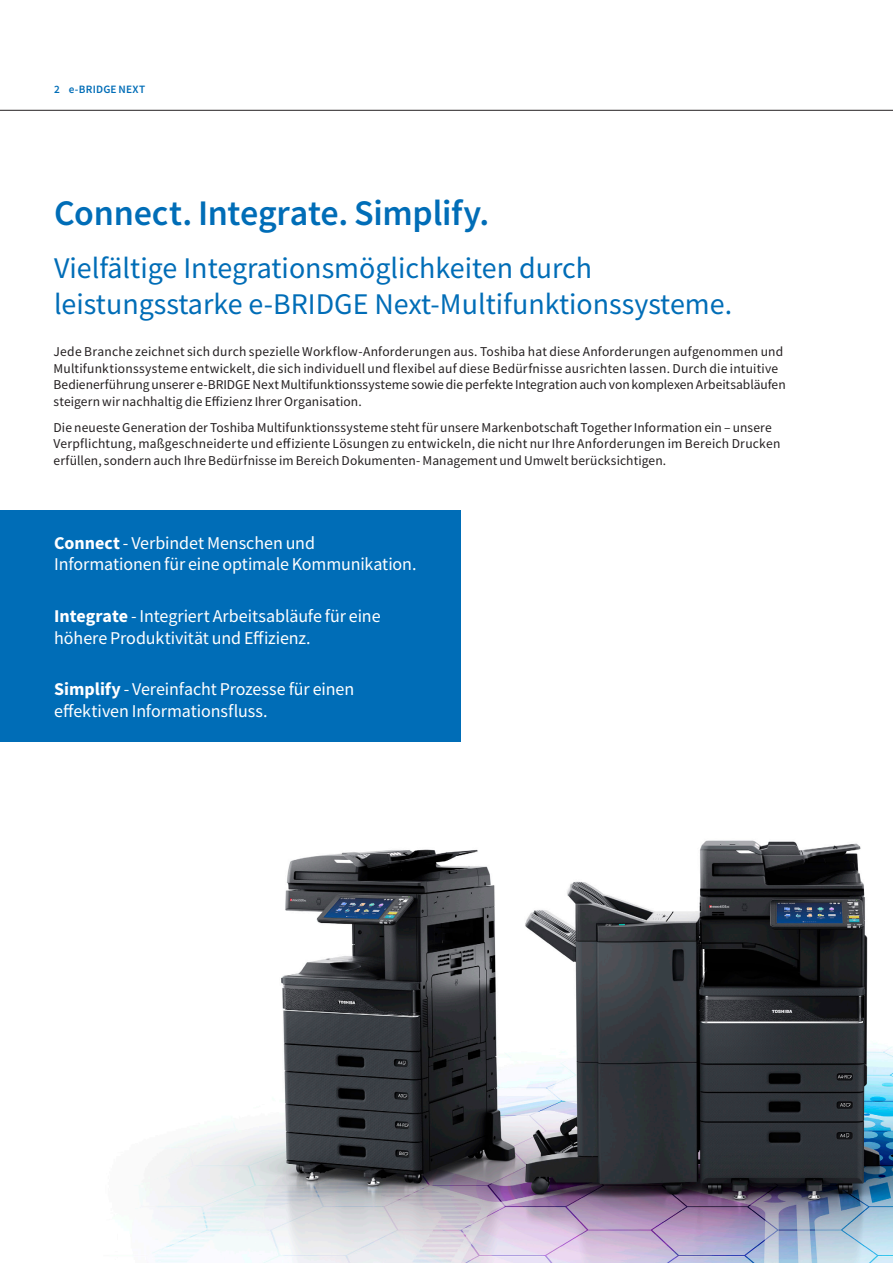
<style>
.page{position:relative;width:893px;height:1263px;background:#fff}
.page>*{position:absolute;margin:0;border:0;box-sizing:border-box;transform-origin:0 0}
.Headline_24pt{font:500 36px "Toshiba Sans";letter-spacing:-.01em;color:#006db7}
.t1{font:30px/36px "Toshiba Sans";color:#006db7}
.Infobox_Benefits_Bul{font:18px/21.6px "Toshiba Sans";letter-spacing:-.005em;color:#fff}
.Continuous_text_9pt{font:13.5px/16.5px "Toshiba Sans";letter-spacing:.01em;color:#231f20}
.Page_title_7_5pt{font:500 11.25px "Toshiba Sans";letter-spacing:.02em;color:#006db7}
.s1{font-weight:700}
</style>
<div class="page">
<hr style="left:0;top:110px;width:893px;height:1px;background:#231f20">
<img style="left:135px;top:840px;width:758px;height:423px">
<div style="left:0;top:511px;width:460px;height:231px;background:#006db7"></div>
<p class="Page_title_7_5pt" style="left:54px;top:82px;width:93px">2 e-BRIDGE NEXT</p>
<p class="Headline_24pt" style="left:54px;top:190px;width:437px">Connect. Integrate. Simplify.</p>
<p class="t1" style="left:54px;top:250px;width:680px">Vielfältige Integrationsmöglichkeiten durch leistungsstarke e-BRIDGE Next-Multifunktionssysteme.</p>
<p class="Continuous_text_9pt" style="left:54px;top:343px;width:734px">Jede Branche zeichnet sich durch spezielle Workflow-Anforderungen aus. Toshiba hat diese Anforderungen aufgenommen und Multifunktionssysteme entwickelt, die sich individuell und flexibel auf diese Bedürfnisse ausrichten lassen. Durch die intuitive Bedienerführung unserer e-BRIDGE Next Multifunktionssysteme sowie die perfekte Integration auch von komplexen Arbeitsabläufen steigern wir nachhaltig die Effizienz Ihrer Organisation.</p>
<p class="Continuous_text_9pt" style="left:54px;top:419px;width:728px">Die neueste Generation der Toshiba Multifunktionssysteme steht für unsere Markenbotschaft Together Information ein – unsere<br>Verpflichtung, maßgeschneiderte und effiziente Lösungen zu entwickeln, die nicht nur Ihre Anforderungen im Bereich Drucken erfüllen, sondern auch Ihre Bedürfnisse im Bereich Dokumenten- Management und Umwelt berücksichtigen.</p>
<p class="Infobox_Benefits_Bul" style="left:54px;top:532px;width:364px"><span class="s1">Connect</span> - Verbindet Menschen und<br>Informationen für eine optimale Kommunikation.</p>
<p class="Infobox_Benefits_Bul" style="left:54px;top:605px;width:328px"><span class="s1">Integrate</span> - Integriert Arbeitsabläufe für eine höhere Produktivität und Effizienz.</p>
<p class="Infobox_Benefits_Bul" style="left:54px;top:678px;width:302px"><span class="s1">Simplify</span> - Vereinfacht Prozesse für einen effektiven Informationsfluss.</p>
</div>
